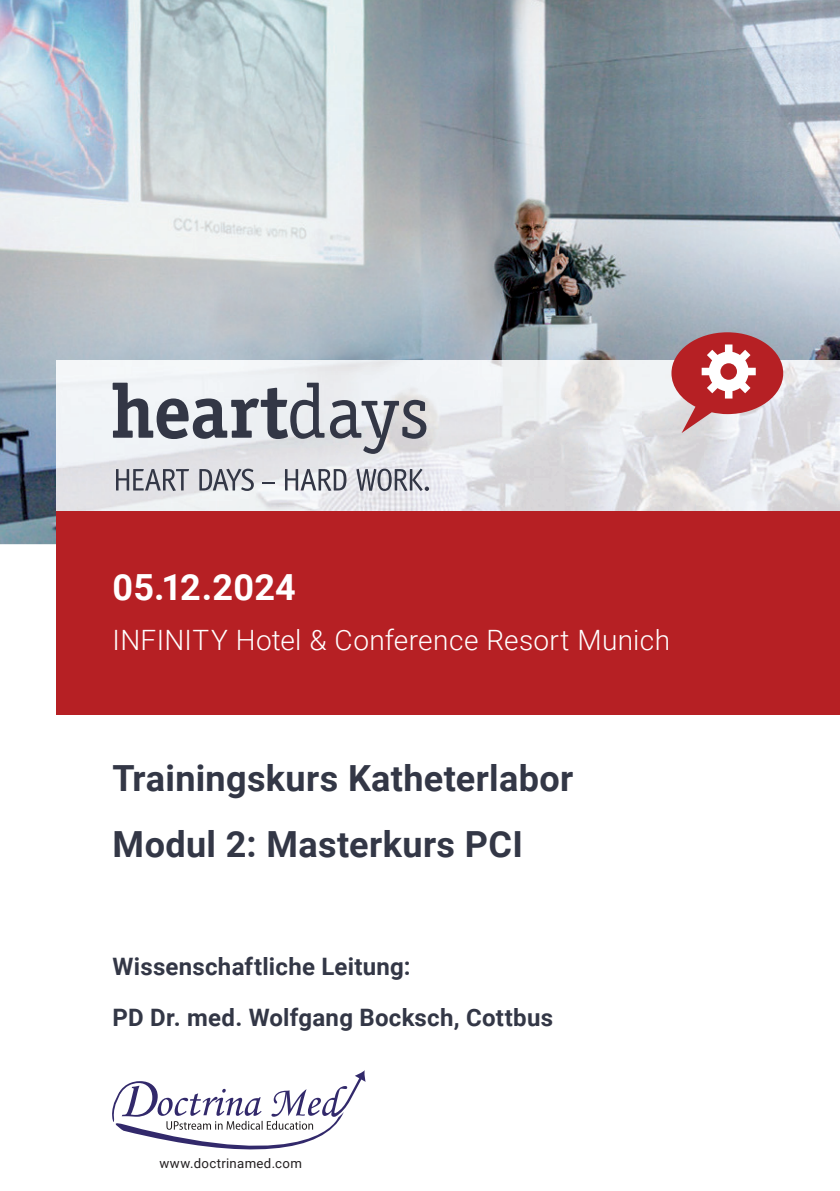
<style>
.page{position:relative;width:840px;height:1191px;background:#fff}
.page>*{position:absolute;margin:0;border:0;box-sizing:border-box;transform-origin:0 0}
.t1{font:700 36px/65.8px "Roboto";letter-spacing:.01em;color:#333746}
.t2{font:700 36px "Roboto";color:#fff}
.t3{font:300 28px "Roboto";letter-spacing:.015em;color:#fff}
.t4{font:700 24px/51.4px "Roboto";letter-spacing:.01em;color:#333746}
.t5{font:13.2px "Roboto";letter-spacing:.025em;color:#231f20}
</style>
<div class="page">
<img style="left:0;top:0;width:839px;height:544px">
<div style="left:57px;top:510px;width:782px;height:204px;background:#b62024"></div>
<img style="left:57px;top:361px;width:782px;height:149px">
<svg style="left:113px;top:383px;width:313px;height:71px"></svg>
<svg style="left:116px;top:468px;width:138px;height:23px;background:#aaabb3"></svg>
<svg style="left:285px;top:468px;width:144px;height:23px;background:#adaeb6"></svg>
<svg style="left:262px;top:482px;width:12px;height:2px"></svg>
<svg style="left:671px;top:332px;width:111px;height:101px"></svg>
<div style="left:720px;top:363px;width:16px;height:17px;background:#b62024;border-radius:50%"></div>
<svg style="left:112px;top:1070px;width:253px;height:80px"></svg>
<h1 class="t2" style="left:113px;top:561px;width:184px">05.12.2024</h1>
<p class="t3" style="left:113px;top:621px;width:558px">INFINITY Hotel &amp; Conference Resort Munich</p>
<h1 class="t1" style="left:113px;top:744px;width:462px">Trainingskurs Katheterlabor<br>Modul 2: Masterkurs PCI</h1>
<p class="t4" style="left:113px;top:939px;width:441px">Wissenschaftliche Leitung:<br>PD Dr. med. Wolfgang Bocksch, Cottbus</p>
<p class="t5" style="left:159px;top:1154px;width:144px">www.doctrinamed.com</p>
</div>
